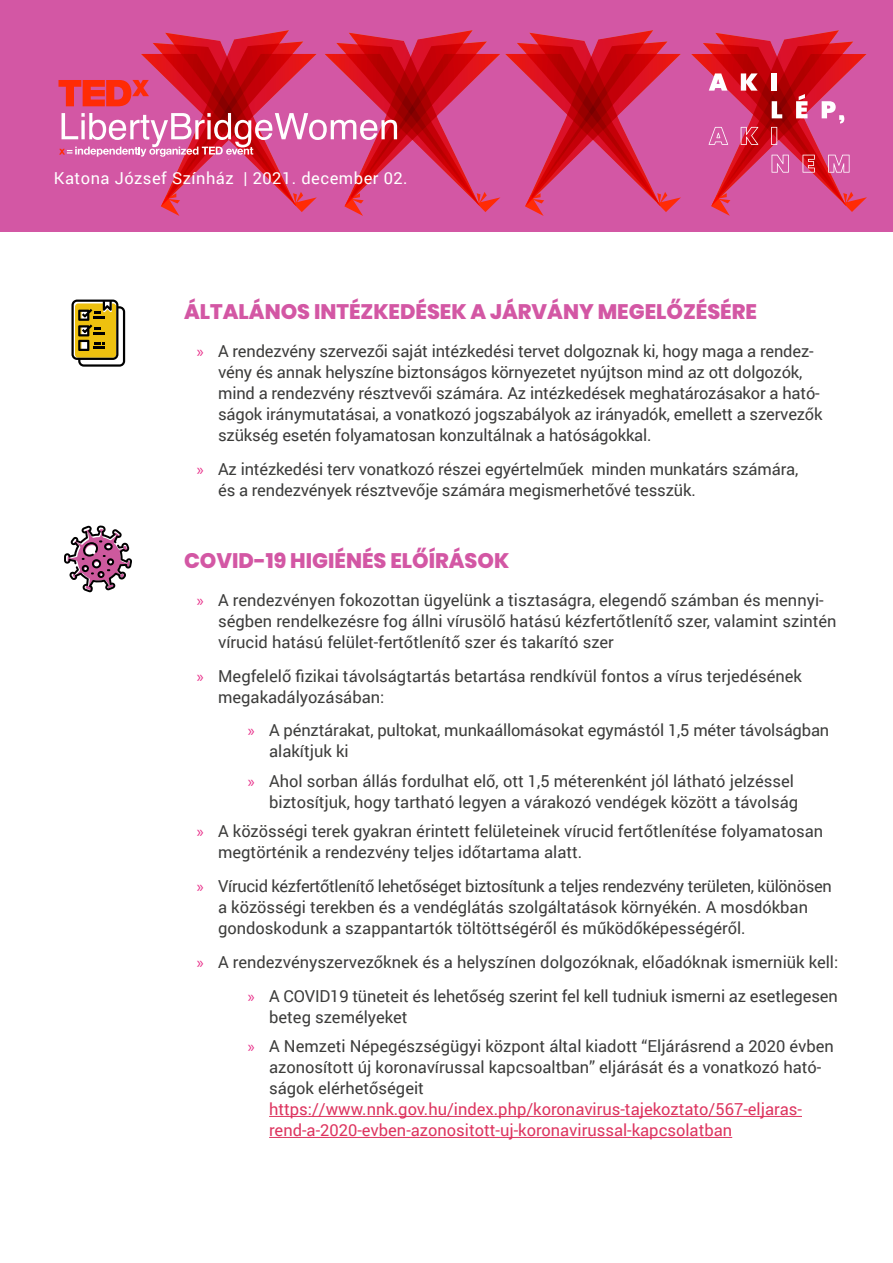
<style>
.page{position:relative;width:893px;height:1263px;background:#fff}
.page>*{position:absolute;margin:0;border:0;box-sizing:border-box;transform-origin:0 0}
.t1{font:800 21px "Poppins";color:#d357a4}
.t2{font:16.5px/21px "Roboto";color:#3c3c3b}
.t3{font:16.5px/21px "Roboto";color:#dd345f}
.t4{font:16.5px "Roboto";letter-spacing:.03em;color:#fff}
.s1{font-family:"Myriad Pro";color:#e8308a}
</style>
<div class="page">
<div style="left:0;top:0;width:893px;height:232px;background:#d357a4"></div>
<svg style="left:64px;top:525px;width:68px;height:67px"></svg>
<svg style="left:71px;top:300px;width:54px;height:67px"></svg>
<svg style="left:691px;top:30px;width:176px;height:186px"></svg>
<hr style="left:269px;top:1116px;width:533px;height:1px;background:#dd345f">
<hr style="left:269px;top:1137px;width:463px;height:1px;background:#dd345f">
<svg style="left:59px;top:30px;width:622px;height:186px"></svg>
<p class="t4" style="left:54px;top:167px;width:355px">Katona József Színház | 2021. december 02.</p>
<p class="t1" style="left:184px;top:300px;width:574px">ÁLTALÁNOS INTÉZKEDÉSEK A JÁRVÁNY MEGELŐZÉSÉRE</p>
<p class="t2" style="left:218px;top:340px;width:606px;text-indent:-21px"><span class="s1">»</span> A rendezvény szervezői saját intézkedési tervet dolgoznak ki, hogy maga a rendez&shy;vény és annak helyszíne biztonságos környezetet nyújtson mind az ott dolgozók, mind a rendezvény résztvevői számára. Az intézkedések meghatározásakor a ható&shy;ságok iránymutatásai, a vonatkozó jogszabályok az irányadók, emellett a szervezők szükség esetén folyamatosan konzultálnak a hatóságokkal.</p>
<p class="t2" style="left:218px;top:458px;width:582px;text-indent:-21px"><span class="s1">»</span> Az intézkedési terv vonatkozó részei egyértelműek minden munkatárs számára, és a rendezvények résztvevője számára megismerhetővé tesszük.</p>
<p class="t1" style="left:184px;top:548px;width:327px">COVID-19 HIGIÉNÉS ELŐÍRÁSOK</p>
<p class="t2" style="left:218px;top:589px;width:620px;text-indent:-21px"><span class="s1">»</span> A rendezvényen fokozottan ügyelünk a tisztaságra, elegendő számban és mennyi&shy;ségben rendelkezésre fog állni vírusölő hatású kézfertőtlenítő szer, valamint szintén vírucid hatású felület-fertőtlenítő szer és takarító szer</p>
<p class="t2" style="left:218px;top:665px;width:585px;text-indent:-21px"><span class="s1">»</span> Megfelelő fizikai távolságtartás betartása rendkívül fontos a vírus terjedésének megakadályozásában:</p>
<p class="t2" style="left:269px;top:719px;width:562px;text-indent:-21px"><span class="s1">»</span> A pénztárakat, pultokat, munkaállomásokat egymástól 1,5 méter távolságban alakítjuk ki</p>
<p class="t2" style="left:248px;top:770px;width:552px;text-align:right"><span class="s1">»</span> Ahol sorban állás fordulhat elő, ott 1,5 méterenként jól látható jelzéssel biztosítjuk, hogy tartható legyen a várakozó vendégek között a távolság</p>
<p class="t2" style="left:218px;top:820px;width:607px;text-indent:-21px"><span class="s1">»</span> A közösségi terek gyakran érintett felületeinek vírucid fertőtlenítése folyamatosan megtörténik a rendezvény teljes időtartama alatt.</p>
<p class="t2" style="left:218px;top:875px;width:615px;text-indent:-21px"><span class="s1">»</span> Vírucid kézfertőtlenítő lehetőséget biztosítunk a teljes rendezvény területen, különösen a közösségi terekben és a vendéglátás szolgáltatások környékén. A mosdókban gondoskodunk a szappantartók töltöttségéről és működőképességéről.</p>
<p class="t2" style="left:197px;top:945px;width:643px;line-height:33.8px;text-align:right"><span class="s1">»</span> A rendezvényszervezőknek és a helyszínen dolgozóknak, előadóknak ismerniük kell: <span class="s1">»</span> A COVID19 tüneteit és lehetőség szerint fel kell tudniuk ismerni az esetlegesen</p>
<p class="t2" style="left:248px;top:1001px;width:588px;line-height:29.5px;text-indent:21px">beteg személyeket<br><span class="s1">»</span> A Nemzeti Népegészségügyi központ által kiadott “Eljárásrend a 2020 évben</p>
<p class="t2" style="left:269px;top:1056px;width:554px">azonosított új koronavírussal kapcsoaltban” eljárását és a vonatkozó ható&shy;ságok elérhetőségeit</p>
<p class="t3" style="left:269px;top:1098px;width:534px">https://www.nnk.gov.hu/index.php/koronavirus-tajekoztato/567-eljaras&shy;rend-a-2020-evben-azonositott-uj-koronavirussal-kapcsolatban</p>
</div>
